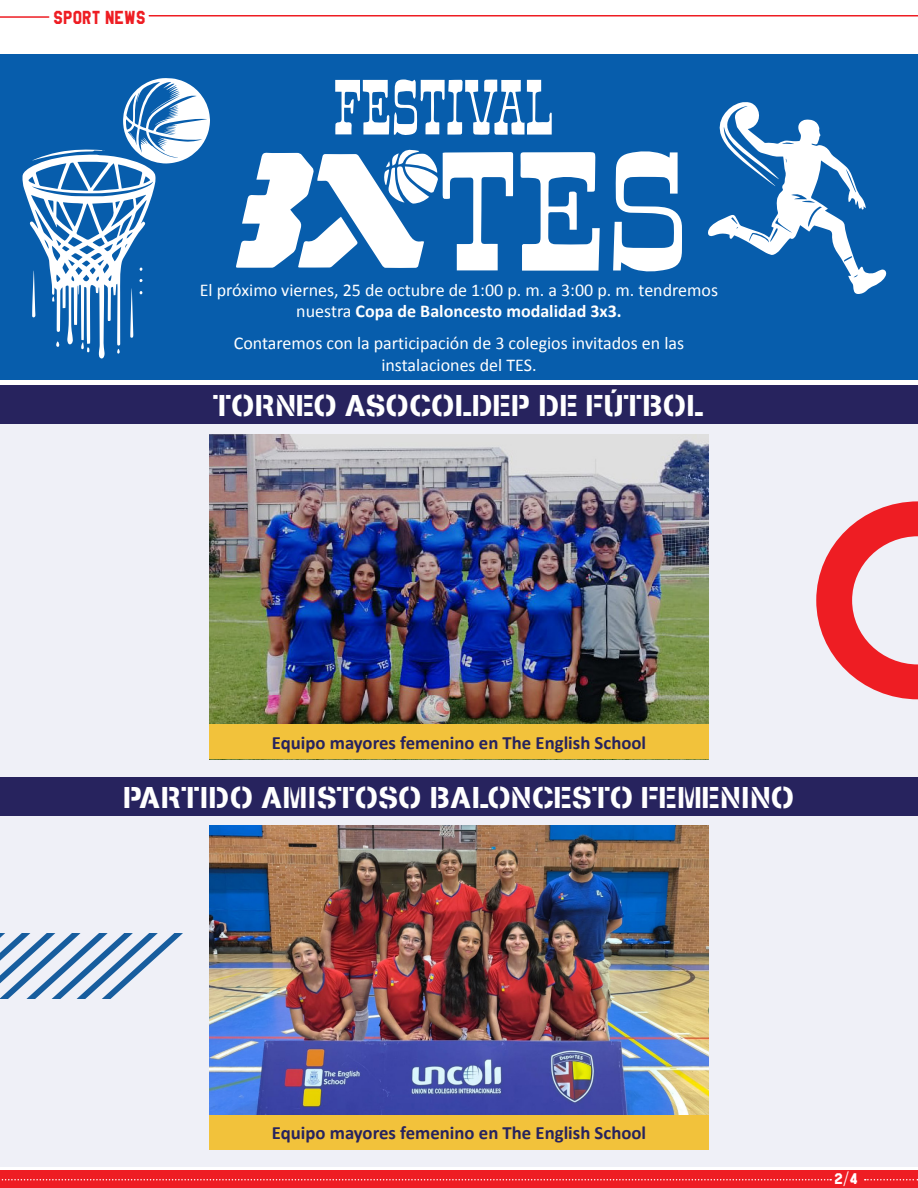
<style>
.page{position:relative;width:918px;height:1188px;background:#fff}
.page>*{position:absolute;margin:0;border:0;box-sizing:border-box;transform-origin:0 0}
.t1{font:30px "Stencilia A";color:#fff}
.t2{font:700 18.75px "Calibri";color:#27235e}
.t3{font:18px/21.6px "Calibri";color:#fff;text-align:center}
.t4{font:16.5px "High School USA Sans";letter-spacing:.01em;color:#ee1d23}
.t5{font:13.5px "High School USA Sans";color:#fff}
.s1{font-weight:700}
</style>
<div class="page">
<div style="left:0;top:403px;width:918px;height:764px;background:#eff0f7"></div>
<div style="left:0;top:1170px;width:918px;height:18px;background:#ee1d23"></div>
<svg style="left:1px;top:1179px;width:830px;height:1px"></svg>
<svg style="left:865px;top:1179px;width:53px;height:1px"></svg>
<hr style="left:0;top:16px;width:49px;height:2px;background:#ee1d23">
<div style="left:0;top:385px;width:918px;height:39px;background:#27235e"></div>
<div style="left:0;top:777px;width:918px;height:39px;background:#27235e"></div>
<div style="left:0;top:54px;width:918px;height:326px;background:#075dac"></div>
<svg style="left:0;top:933px;width:183px;height:66px"></svg>
<hr style="left:149px;top:15px;width:769px;height:1px;background:#ee1d23">
<svg style="left:520px;top:152px;width:80px;height:119px"></svg>
<svg style="left:613px;top:151px;width:69px;height:121px"></svg>
<svg style="left:335px;top:79px;width:217px;height:56px"></svg>
<svg style="left:236px;top:149px;width:277px;height:121px"></svg>
<svg style="left:708px;top:102px;width:179px;height:192px"></svg>
<svg style="left:22px;top:78px;width:188px;height:281px"></svg>
<img style="left:209px;top:435px;width:500px;height:290px">
<img style="left:209px;top:826px;width:500px;height:289px">
<div style="left:209px;top:725px;width:500px;height:34px;background:#f2c23b"></div>
<div style="left:209px;top:1115px;width:500px;height:35px;background:#f2c23b"></div>
<svg style="left:816px;top:501px;width:102px;height:198px"></svg>
<p class="t4" style="left:53px;top:7px;width:94px">SPORT NEWS</p>
<p class="t3" style="left:200px;top:278px;width:520px">El próximo viernes, 25 de octubre de 1:00 p. m. a 3:00 p. m. tendremos nuestra <span class="s1">Copa de Baloncesto modalidad 3x3.</span></p>
<p class="t3" style="left:234px;top:331px;width:452px">Contaremos con la participación de 3 colegios invitados en las instalaciones del TES.</p>
<p class="t1" style="left:214px;top:388px;width:492px">TORNEO ASOCOLDEP DE FÚTBOL</p>
<p class="t2" style="left:272px;top:729px;width:376px">Equipo mayores femenino en The English School</p>
<p class="t1" style="left:123px;top:780px;width:673px">PARTIDO AMISTOSO BALONCESTO FEMENINO</p>
<p class="t2" style="left:272px;top:1120px;width:376px">Equipo mayores femenino en The English School</p>
<p class="t5" style="left:834px;top:1171px;width:25px">2/4</p>
</div>
